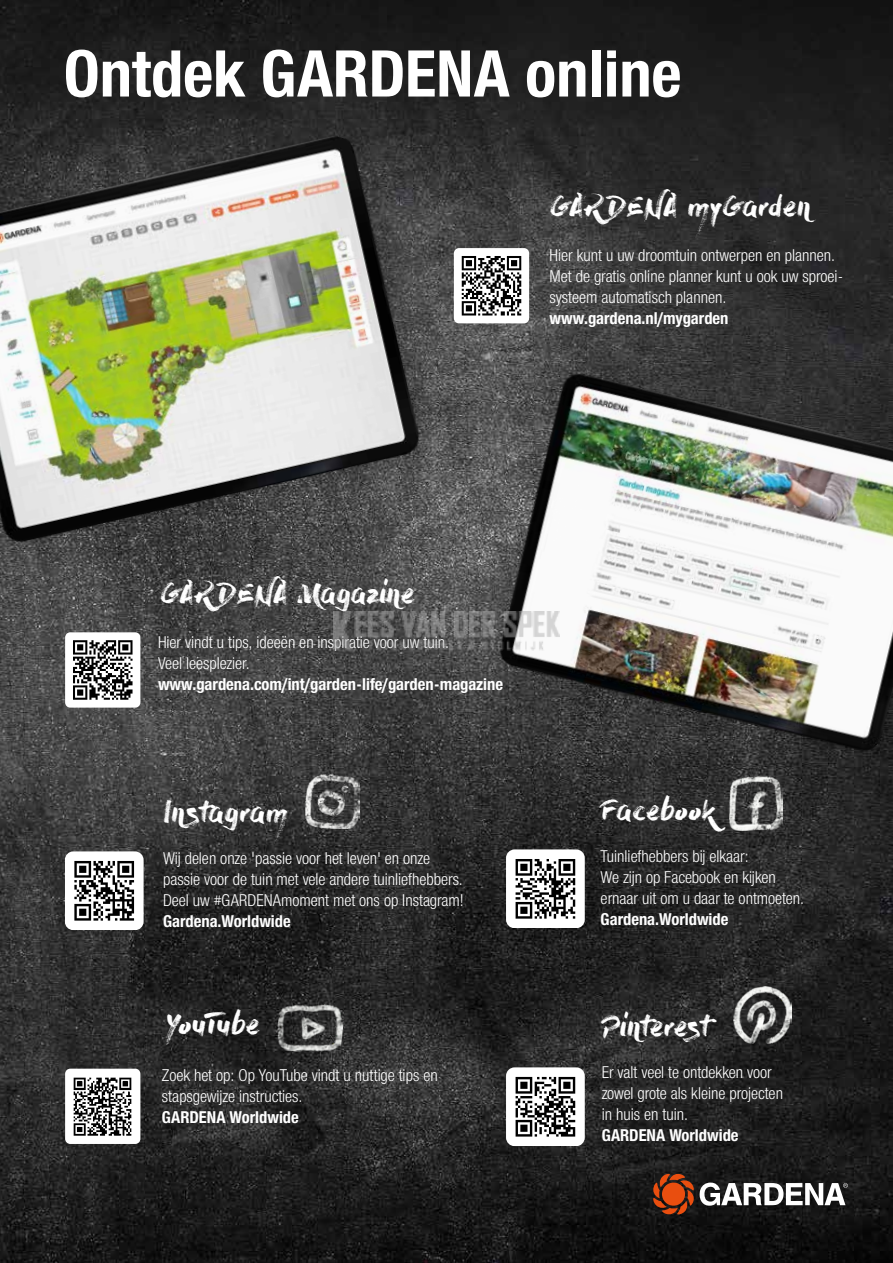
<style>
.page{position:relative;width:893px;height:1263px;background:#fff}
.page>*{position:absolute;margin:0;border:0;box-sizing:border-box;transform-origin:0 0}
.t1{font:700 64.5px "Gardena Sans Cond";color:#fff}
.t2{font:28.5px "Dry Brush";letter-spacing:-.02em;color:#fff}
.t3{font:28.5px "Dry Brush";letter-spacing:-.05em;color:#fff}
.t4{font:16.5px/21px "Gardena Sans Cond";color:#fff}
.t5{font:700 16.5px "Gardena Sans Cond";color:#fff}
</style>
<div class="page">
<img style="left:0;top:0;width:893px;height:1263px">
<img style="left:729px;top:778px;width:53px;height:53px">
<img style="left:306px;top:774px;width:54px;height:55px">
<img style="left:734px;top:987px;width:57px;height:57px">
<img style="left:275px;top:1000px;width:70px;height:56px">
<svg style="left:700px;top:1182px;width:148px;height:24px"></svg>
<svg style="left:653px;top:1174px;width:41px;height:41px;background:#8b3613"></svg>
<div style="left:65px;top:632px;width:75px;height:76px;background:#fff;border-radius:5px"></div>
<svg style="left:73px;top:640px;width:60px;height:60px"></svg>
<div style="left:65px;top:1069px;width:75px;height:75px;background:#fff;border-radius:5px"></div>
<img style="left:73px;top:1077px;width:59px;height:59px">
<div style="left:454px;top:248px;width:75px;height:75px;background:#fff;border-radius:5px"></div>
<svg style="left:462px;top:256px;width:59px;height:59px"></svg>
<svg style="left:65px;top:851px;width:79px;height:79px"></svg>
<svg style="left:506px;top:849px;width:79px;height:79px"></svg>
<svg style="left:506px;top:1067px;width:79px;height:79px"></svg>
<img style="left:0;top:107px;width:432px;height:450px">
<img style="left:466px;top:340px;width:427px;height:438px">
<img style="left:334px;top:612px;width:225px;height:39px">
<h1 class="t1" style="left:64px;top:29px;width:619px">Ontdek GARDENA online</h1>
<h2 class="t2" style="left:550px;top:189px;width:263px">GARDENA myGarden</h2>
<p class="t4" style="left:550px;top:244px;width:295px">Hier kunt u uw droomtuin ontwerpen en plannen.<br>Met de gratis online planner kunt u ook uw sproei&shy;systeem automatisch plannen.</p>
<p class="t5" style="left:550px;top:307px;width:180px">www.gardena.nl/mygarden</p>
<h2 class="t2" style="left:160px;top:576px;width:257px">GARDENA Magazine</h2>
<p class="t4" style="left:158px;top:631px;width:292px">Hier vindt u tips, ideeën en inspiratie voor uw tuin.<br>Veel leesplezier.</p>
<p class="t5" style="left:158px;top:673px;width:346px">www.gardena.com/int/garden-life/garden-magazine</p>
<h2 class="t2" style="left:163px;top:796px;width:127px">Instagram</h2>
<p class="t4" style="left:163px;top:847px;width:302px">Wij delen onze 'passie voor het leven' en onze passie voor de tuin met vele andere tuinliefhebbers.<br>Deel uw #GARDENAmoment met ons op Instagram!</p>
<p class="t5" style="left:163px;top:910px;width:129px">Gardena.Worldwide</p>
<h2 class="t3" style="left:167px;top:1007px;width:95px">YouTube</h2>
<p class="t4" style="left:162px;top:1064px;width:277px">Zoek het op: Op YouTube vindt u nuttige tips en stapsgewijze instructies.</p>
<p class="t5" style="left:162px;top:1106px;width:138px">GARDENA Worldwide</p>
<h2 class="t2" style="left:601px;top:794px;width:117px">Facebook</h2>
<p class="t4" style="left:601px;top:845px;width:205px">Tuinliefhebbers bij elkaar:<br>We zijn op Facebook en kijken ernaar uit om u daar te ontmoeten.</p>
<p class="t5" style="left:601px;top:908px;width:129px">Gardena.Worldwide</p>
<h2 class="t2" style="left:602px;top:1009px;width:111px">Pinterest</h2>
<p class="t4" style="left:602px;top:1060px;width:183px">Er valt veel te ontdekken voor zowel grote als kleine projecten in huis en tuin.</p>
<p class="t5" style="left:602px;top:1123px;width:138px">GARDENA Worldwide</p>
</div>
